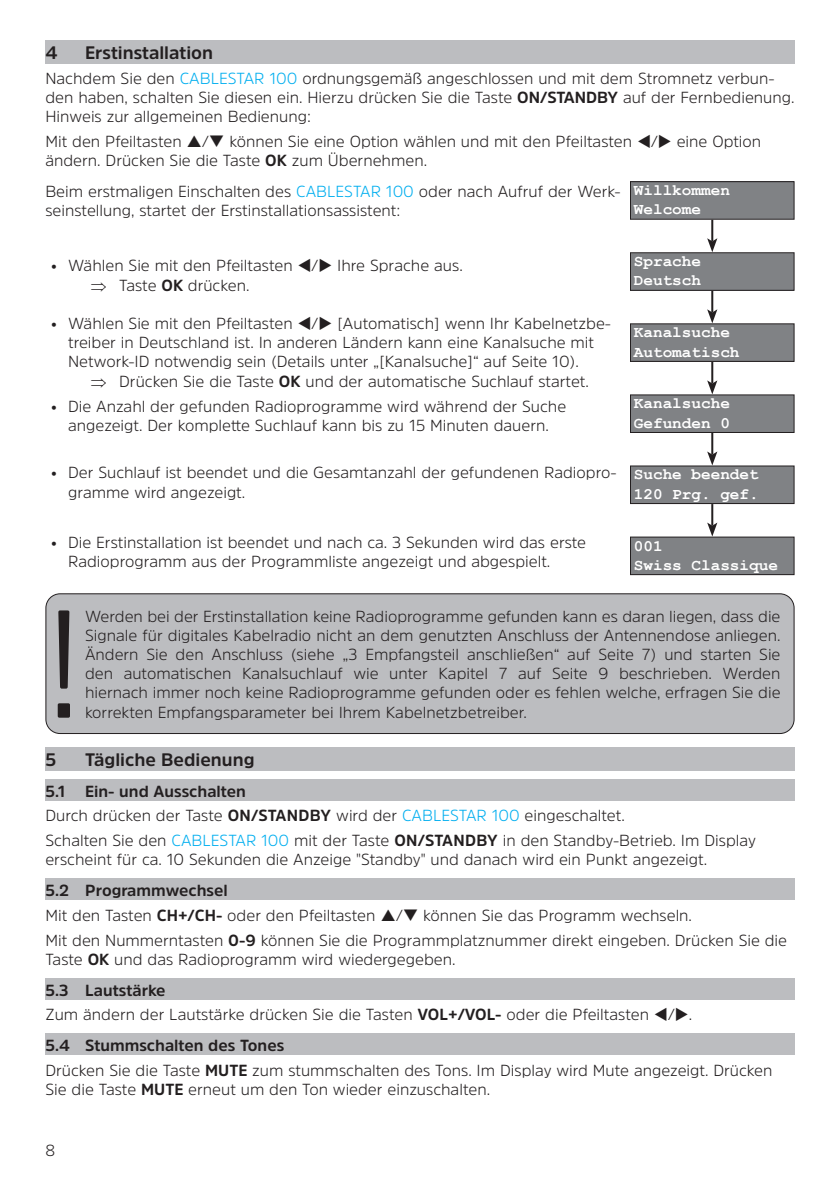
<style>
.page{position:relative;width:840px;height:1191px;background:#fff}
.page>*{position:absolute;margin:0;border:0;box-sizing:border-box;transform-origin:0 0}
.t1{font:300 153px "Amsi Pro";color:#231f20}
.t2{font:700 18px "Amsi Pro";color:#231f20}
.t3{font:300 16px/19.2px "Amsi Pro";color:#231f20}
.t4{font:700 16px "Courier New";color:#fff}
.t5{font:700 16px "Amsi Pro";color:#231f20}
.s1{color:#00aeef}
.s2{font-weight:700}
</style>
<div class="page">
<div style="left:45px;top:40px;width:749px;height:23px;background:#bcbdc0"></div>
<div style="left:45px;top:747px;width:749px;height:23px;background:#bcbdc0"></div>
<div style="left:45px;top:779px;width:749px;height:21px;background:#bcbdc0"></div>
<div style="left:45px;top:878px;width:749px;height:22px;background:#bcbdc0"></div>
<div style="left:45px;top:978px;width:749px;height:21px;background:#bcbdc0"></div>
<div style="left:45px;top:1033px;width:749px;height:22px;background:#bcbdc0"></div>
<div style="left:46px;top:594px;width:747px;height:139px;background:#bcbdc0;border-radius:14px"></div>
<div style="left:45px;top:593px;width:749px;height:141px;border:1px solid #231f20;border-radius:14px"></div>
<div style="left:630px;top:182px;width:163px;height:37px;background:#808285"></div>
<div style="left:629px;top:181px;width:165px;height:39px;border:1px solid #231f20"></div>
<div style="left:630px;top:253px;width:163px;height:37px;background:#808285"></div>
<div style="left:629px;top:252px;width:165px;height:39px;border:1px solid #231f20"></div>
<div style="left:630px;top:395px;width:163px;height:37px;background:#808285"></div>
<div style="left:629px;top:394px;width:165px;height:39px;border:1px solid #231f20"></div>
<div style="left:630px;top:466px;width:163px;height:37px;background:#808285"></div>
<div style="left:629px;top:465px;width:165px;height:39px;border:1px solid #231f20"></div>
<div style="left:630px;top:537px;width:163px;height:37px;background:#808285"></div>
<div style="left:629px;top:536px;width:165px;height:39px;border:1px solid #231f20"></div>
<hr style="left:710px;top:220px;width:2px;height:21px;background:#231f20">
<svg style="left:707px;top:238px;width:10px;height:14px"></svg>
<hr style="left:710px;top:291px;width:2px;height:21px;background:#231f20">
<svg style="left:707px;top:309px;width:10px;height:14px"></svg>
<hr style="left:710px;top:433px;width:2px;height:21px;background:#231f20">
<svg style="left:707px;top:451px;width:10px;height:14px"></svg>
<hr style="left:710px;top:504px;width:2px;height:21px;background:#231f20">
<svg style="left:707px;top:522px;width:10px;height:14px"></svg>
<div style="left:630px;top:324px;width:163px;height:37px;background:#808285"></div>
<div style="left:629px;top:323px;width:165px;height:39px;border:1px solid #231f20"></div>
<hr style="left:710px;top:362px;width:2px;height:21px;background:#231f20">
<svg style="left:707px;top:380px;width:10px;height:14px"></svg>
<p class="t2" style="left:45px;top:40px;width:13px">4</p>
<p class="t2" style="left:85px;top:40px;width:129px">Erstinstallation</p>
<p class="t3" style="left:45px;top:68px;width:750px">Nachdem Sie den <span class="s1">CABLESTAR 100</span> ordnungsgemäß angeschlossen und mit dem Stromnetz verbun&shy;den haben, schalten Sie diesen ein. Hierzu drücken Sie die Taste <span class="s2">ON/STANDBY</span> auf der Fernbedienung.</p>
<p class="t3" style="left:45px;top:106px;width:267px">Hinweis zur allgemeinen Bedienung:</p>
<p class="t3" style="left:45px;top:131px;width:138px">Mit den Pfeiltasten</p>
<p class="t3" style="left:45px;top:131px;width:717px;text-indent:157px">/❑ können Sie eine Option wählen und mit den Pfeiltasten ▼/◆ eine Option ändern. Drücken Sie die Taste <span class="s2">OK</span> zum Übernehmen.</p>
<p class="t3" style="left:45px;top:181px;width:576px">Beim erstmaligen Einschalten des <span class="s1">CABLESTAR 100</span> oder nach Aufruf der Werk&shy;seinstellung, startet der Erstinstallationsassistent:</p>
<p class="t4" style="left:633px;top:180px;width:97px">Willkommen</p>
<p class="t4" style="left:633px;top:199px;width:69px">Welcome</p>
<p class="t3" style="left:51px;top:256px;width:413px">• Wählen Sie mit den Pfeiltasten ▼/◆ Ihre Sprache aus.</p>
<p class="t3" style="left:91px;top:275px;width:160px">⇒ Taste <span class="s2">OK</span> drücken.</p>
<p class="t3" style="left:68px;top:313px;width:544px;text-indent:-17px">• Wählen Sie mit den Pfeiltasten ▼/◆ [Automatisch] wenn Ihr Kabelnetzbe&shy;treiber in Deutschland ist. In anderen Ländern kann eine Kanalsuche mit<br>Network-ID notwendig sein (Details unter „[Kanalsuche]“ auf Seite 10).</p>
<p class="t3" style="left:91px;top:371px;width:499px">⇒ Drücken Sie die Taste <span class="s2">OK</span> und der automatische Suchlauf startet.</p>
<p class="t3" style="left:51px;top:396px;width:516px;text-align:center">• Die Anzahl der gefunden Radioprogramme wird während der Suche angezeigt. Der komplette Suchlauf kann bis zu 15 Minuten dauern.</p>
<p class="t3" style="left:68px;top:462px;width:549px;text-indent:-17px">• Der Suchlauf ist beendet und die Gesamtanzahl der gefundenen Radiopro&shy;gramme wird angezeigt.</p>
<p class="t3" style="left:68px;top:532px;width:519px;text-indent:-17px">• Die Erstinstallation ist beendet und nach ca. 3 Sekunden wird das erste<br>Radioprogramm aus der Programmliste angezeigt und abgespielt.</p>
<p class="t4" style="left:633px;top:251px;width:69px">Sprache</p>
<p class="t4" style="left:633px;top:270px;width:69px">Deutsch</p>
<p class="t4" style="left:633px;top:322px;width:97px">Kanalsuche</p>
<p class="t4" style="left:633px;top:342px;width:107px">Automatisch</p>
<p class="t4" style="left:633px;top:393px;width:97px">Kanalsuche</p>
<p class="t4" style="left:633px;top:413px;width:97px">Gefunden 0</p>
<p class="t4" style="left:633px;top:464px;width:126px">Suche beendet</p>
<p class="t4" style="left:633px;top:484px;width:126px">120 Prg. gef.</p>
<p class="t4" style="left:633px;top:535px;width:30px">001</p>
<p class="t4" style="left:633px;top:555px;width:145px">Swiss Classique</p>
<p class="t1" style="left:43px;top:558px;width:44px">!</p>
<p class="t3" style="left:85px;top:606px;width:696px;text-align:justify">Werden bei der Erstinstallation keine Radioprogramme gefunden kann es daran liegen, dass die Signale für digitales Kabelradio nicht an dem genutzten Anschluss der Antennendose anliegen.<br>Ändern Sie den Anschluss (siehe „3 Empfangsteil anschließen“ auf Seite 7) und starten Sie den automatischen Kanalsuchlauf wie unter Kapitel 7 auf Seite 9 beschrieben. Werden hiernach immer noch keine Radioprogramme gefunden oder es fehlen welche, erfragen Sie die korrekten Empfangsparameter bei Ihrem Kabelnetzbetreiber.</p>
<p class="t2" style="left:45px;top:747px;width:12px">5</p>
<p class="t2" style="left:85px;top:747px;width:171px">Tägliche Bedienung</p>
<p class="t5" style="left:45px;top:780px;width:202px">5.1 Ein- und Ausschalten</p>
<p class="t3" style="left:45px;top:805px;width:580px">Durch drücken der Taste <span class="s2">ON/STANDBY</span> wird der <span class="s1">CABLESTAR 100</span> eingeschaltet.</p>
<p class="t3" style="left:45px;top:830px;width:711px">Schalten Sie den <span class="s1">CABLESTAR 100</span> mit der Taste <span class="s2">ON/STANDBY</span> in den Standby-Betrieb. Im Display erscheint für ca. 10 Sekunden die Anzeige "Standby" und danach wird ein Punkt angezeigt.</p>
<p class="t5" style="left:45px;top:879px;width:184px">5.2 Programmwechsel</p>
<p class="t3" style="left:45px;top:905px;width:331px">Mit den Tasten <span class="s2">CH+/CH-</span> oder den Pfeiltasten</p>
<p class="t3" style="left:396px;top:905px;width:297px">/❑ können Sie das Programm wechseln.</p>
<p class="t3" style="left:45px;top:930px;width:742px">Mit den Nummerntasten <span class="s2">0-9</span> können Sie die Programmplatznummer direkt eingeben. Drücken Sie die<br>Taste <span class="s2">OK</span> und das Radioprogramm wird wiedergegeben.</p>
<p class="t5" style="left:45px;top:979px;width:122px">5.3 Lautstärke</p>
<p class="t3" style="left:45px;top:1004px;width:648px">Zum ändern der Lautstärke drücken Sie die Tasten <span class="s2">VOL+/VOL-</span> oder die Pfeiltasten ▼/◆.</p>
<p class="t5" style="left:45px;top:1034px;width:240px">5.4 Stummschalten des Tones</p>
<p class="t3" style="left:45px;top:1060px;width:728px">Drücken Sie die Taste <span class="s2">MUTE</span> zum stummschalten des Tons. Im Display wird Mute angezeigt. Drücken<br>Sie die Taste <span class="s2">MUTE</span> erneut um den Ton wieder einzuschalten.</p>
<p class="t3" style="left:45px;top:1140px;width:11px">8</p>
</div>
